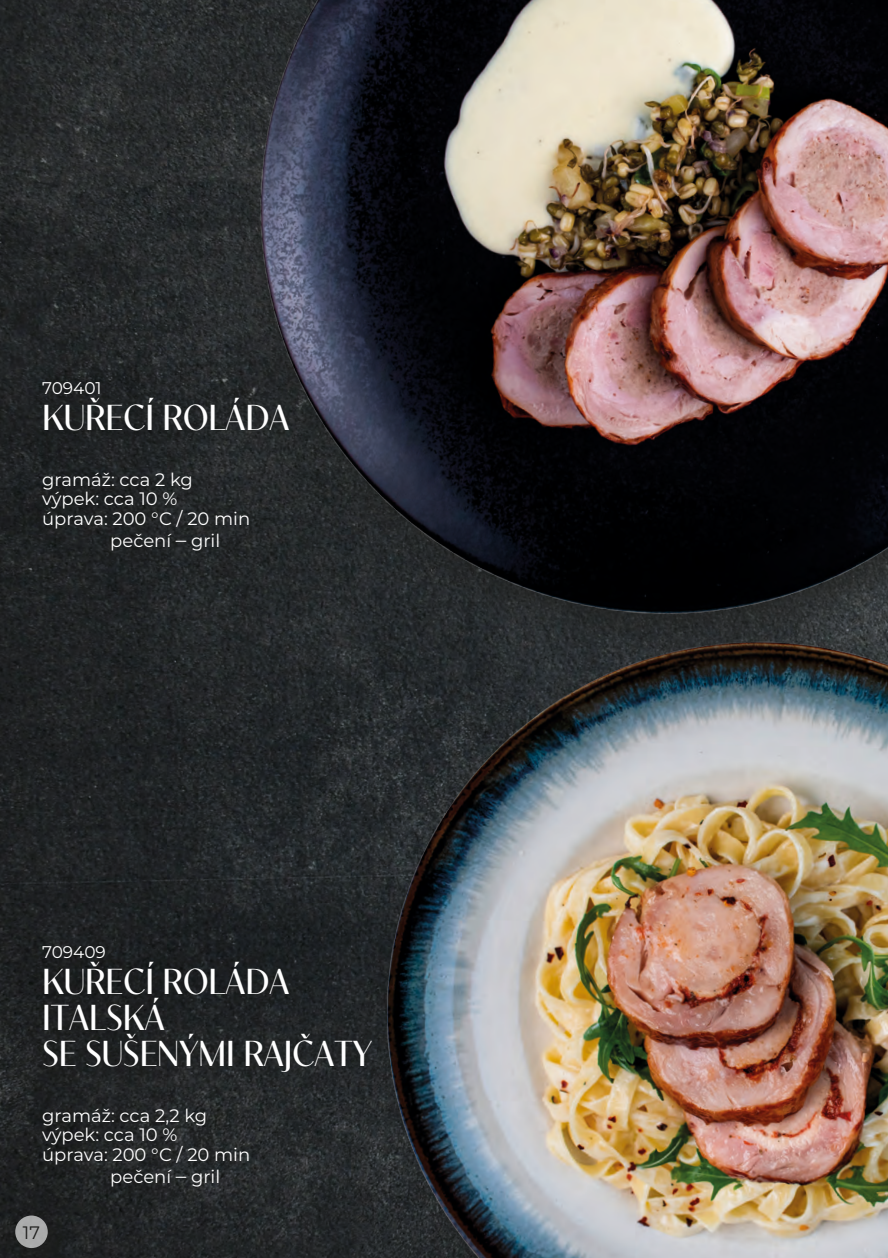
<style>
.page{position:relative;width:888px;height:1258px;background:#fff}
.page>*{position:absolute;margin:0;border:0;box-sizing:border-box;transform-origin:0 0}
.t1{font:500 36px/36px "Contralto";color:#fff}
.t2{font:18px/19.5px "Montserrat";color:#fff}
.t3{font:18px "Montserrat";color:#1d1d1b}
.t4{font:16.95px "Montserrat";color:#fff}
.s1{font-size:21px}
</style>
<div class="page">
<img style="left:0;top:0;width:293px;height:1258px">
<img style="left:293px;top:679px;width:595px;height:579px">
<div style="left:230px;top:0;width:658px;height:679px;background:#1d1d1b;opacity:.75"></div>
<img style="left:172px;top:0;width:716px;height:662px">
<div style="left:33px;top:935px;width:354px;height:268px;background:#1d1d1b;opacity:.75"></div>
<div style="left:33px;top:371px;width:272px;height:196px;background:#1d1d1b;opacity:.75"></div>
<div style="left:18px;top:1218px;width:48px;height:40px;background:#1d1d1b"></div>
<div style="left:15px;top:1215px;width:33px;height:33px;background:#aaabab;border-radius:50%"></div>
<p class="t4" style="left:42px;top:376px;width:61px">709401</p>
<p class="t1" style="left:42px;top:397px;width:249px">KUŘECÍ ROLÁDA</p>
<p class="t2" style="left:42px;top:469px;width:152px">gramáž: cca 2 kg</p>
<p class="t2" style="left:42px;top:488px;width:210px">výpek: cca 10 %<br>úprava: 200 °C / 20 min</p>
<p class="t2" style="left:110px;top:530px;width:111px">pečení <span class="s1">–</span> gril</p>
<p class="t4" style="left:42px;top:941px;width:65px">709409</p>
<p class="t1" style="left:42px;top:961px;width:332px">KUŘECÍ ROLÁDA<br>ITALSKÁ<br>SE SUŠENÝMI RAJČATY</p>
<p class="t2" style="left:42px;top:1105px;width:167px">gramáž: cca 2,2 kg</p>
<p class="t2" style="left:42px;top:1125px;width:210px">výpek: cca 10 %<br>úprava: 200 °C / 20 min</p>
<p class="t2" style="left:110px;top:1167px;width:111px">pečení <span class="s1">–</span> gril</p>
<p class="t3" style="left:23px;top:1221px;width:19px">17</p>
</div>
